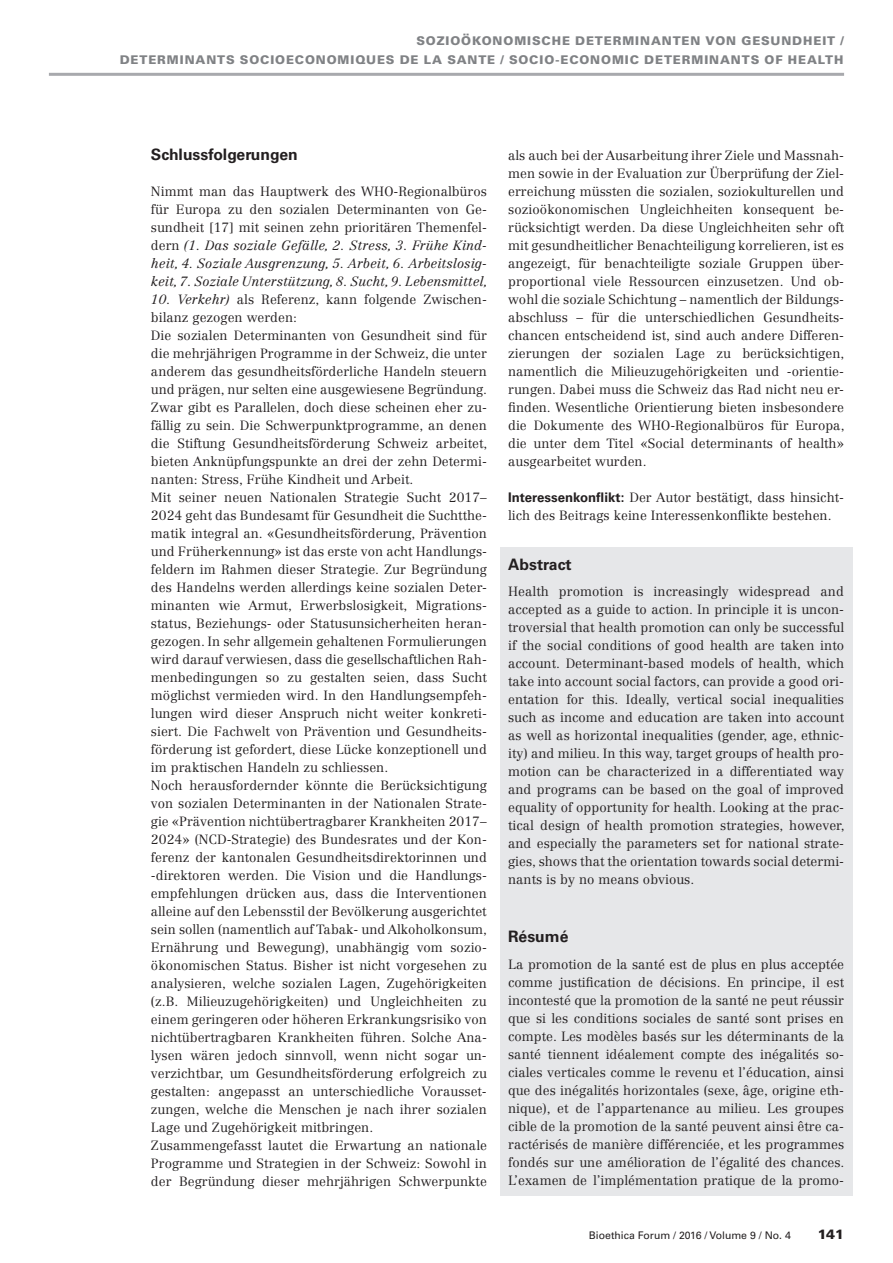
<style>
.page{position:relative;width:893px;height:1263px;background:#fff}
.page>*{position:absolute;margin:0;border:0;box-sizing:border-box;transform-origin:0 0}
.Titel_2_P{font:700 15.75px "Univers LT Std";color:#231f20}
.summary_titel{font:700 15.75px "Univers LT Std";color:#231f20}
.t1{font:900 13.5px "Univers LT Std";color:#231f20}
.Gs__o__Einz__P{font:300 13.2px/18px "Centennial LT Std";letter-spacing:.005em;color:#231f20}
.summary{font:300 13.2px/18px "Centennial LT Std";letter-spacing:.005em;color:#231f20;text-align:justify}
.Gs__o__Einz__P-2{font:italic 300 13.2px/18px "Centennial LT Std";color:#231f20;text-align:justify}
.t2{font:900 12px/19.5px "Univers LT Std";letter-spacing:.07em;color:#808285;text-align:right}
.t3{font:10.5px "Univers LT Std";color:#231f20}
.s1{font-style:normal}
.s2{font-style:italic}
.s3{font-family:"Univers LT Std";font-weight:700}
</style>
<div class="page">
<hr style="left:49px;top:73px;width:795px;height:3px;background:#a8a9ad">
<div style="left:500px;top:547px;width:353px;height:648px;background:#e6e7e9"></div>
<p class="t2" style="left:120px;top:31px;width:725px">SOZIOÖKONOMISCHE DETERMINANTEN VON GESUNDHEIT /<br>DETERMINANTS SOCIOECONOMIQUES DE LA SANTE / SOCIO-ECONOMIC DETERMINANTS OF HEALTH</p>
<p class="Titel_2_P" style="left:151px;top:145px;width:148px">Schlussfolgerungen</p>
<p class="Gs__o__Einz__P-2" style="left:151px;top:182px;width:338px"><span class="s1">Nimmt man das Hauptwerk des WHO-Regionalbüros für Europa zu den sozialen Determinanten von Ge&shy;sundheit [17] mit seinen zehn prioritären Themenfel&shy;dern</span> (1. Das soziale Gefälle, 2. Stress, 3. Frühe Kind&shy;heit, 4. Soziale Ausgrenzung, 5. Arbeit, 6. Arbeitslosig&shy;keit, 7. Soziale Unterstützung, 8. Sucht, 9. Lebensmittel,</p>
<p class="Gs__o__Einz__P" style="left:151px;top:290px;width:336px"><span class="s2">10. Verkehr)</span> als Referenz, kann folgende Zwischen&shy;bilanz gezogen werden:</p>
<p class="Gs__o__Einz__P" style="left:151px;top:326px;width:338px;text-align:justify">Die sozialen Determinanten von Gesundheit sind für die mehrjährigen Programme in der Schweiz, die unter anderem das gesundheitsförderliche Handeln steuern und prägen, nur selten eine ausgewiesene Begründung.<br>Zwar gibt es Parallelen, doch diese scheinen eher zu&shy;fällig zu sein. Die Schwerpunktprogramme, an denen die Stiftung Gesundheitsförderung Schweiz arbeitet, bieten Anknüpfungspunkte an drei der zehn Determi&shy;nanten: Stress, Frühe Kindheit und Arbeit.</p>
<p class="Gs__o__Einz__P" style="left:151px;top:488px;width:337px">Mit seiner neuen Nationalen Strategie Sucht 2017– 2024 geht das Bundesamt für Gesundheit die Suchtthe&shy;matik integral an. «Gesundheitsförderung, Prävention und Früherkennung» ist das erste von acht Handlungs&shy;feldern im Rahmen dieser Strategie. Zur Begründung des Handelns werden allerdings keine sozialen Deter&shy;minanten wie Armut, Erwerbslosigkeit, Migrations&shy;status, Beziehungs- oder Statusunsicherheiten heran&shy;gezogen. In sehr allgemein gehaltenen Formulierungen wird darauf verwiesen, dass die gesellschaftlichen Rah&shy;menbedingungen so zu gestalten seien, dass Sucht möglichst vermieden wird. In den Handlungsempfeh&shy;lungen wird dieser Anspruch nicht weiter konkreti&shy;siert. Die Fachwelt von Prävention und Gesundheits&shy;förderung ist gefordert, diese Lücke konzeptionell und im praktischen Handeln zu schliessen.</p>
<p class="Gs__o__Einz__P" style="left:151px;top:776px;width:338px">Noch herausfordernder könnte die Berücksichtigung von sozialen Determinanten in der Nationalen Strate&shy;gie «Prävention nichtübertragbarer Krankheiten 2017– 2024» (NCD-Strategie) des Bundesrates und der Kon&shy;ferenz der kantonalen Gesundheitsdirektorinnen und -direktoren werden. Die Vision und die Handlungs&shy;empfehlungen drücken aus, dass die Interventionen alleine auf den Lebensstil der Bevölkerung ausgerichtet sein sollen (namentlich auf Tabak- und Alkoholkonsum, Ernährung und Bewegung), unabhängig vom sozio&shy;ökonomischen Status. Bisher ist nicht vorgesehen zu analysieren, welche sozialen Lagen, Zugehörigkeiten (z.B. Milieuzugehörigkeiten) und Ungleichheiten zu einem geringeren oder höheren Erkrankungsrisiko von nichtübertragbaren Krankheiten führen. Solche Ana&shy;lysen wären jedoch sinnvoll, wenn nicht sogar un&shy;verzichtbar, um Gesundheitsförderung erfolgreich zu gestalten: angepasst an unterschiedliche Vorausset&shy;zungen, welche die Menschen je nach ihrer sozialen Lage und Zugehörigkeit mitbringen.</p>
<p class="Gs__o__Einz__P" style="left:151px;top:1136px;width:337px;text-align:justify">Zusammengefasst lautet die Erwartung an nationale Programme und Strategien in der Schweiz: Sowohl in der Begründung dieser mehrjährigen Schwerpunkte</p>
<p class="Gs__o__Einz__P" style="left:508px;top:146px;width:338px">als auch bei der Ausarbeitung ihrer Ziele und Massnah&shy;men sowie in der Evaluation zur Überprüfung der Ziel&shy;erreichung müssten die sozialen, soziokulturellen und sozioökonomischen Ungleichheiten konsequent be&shy;rücksichtigt werden. Da diese Ungleichheiten sehr oft mit gesundheitlicher Benachteiligung korrelieren, ist es angezeigt, für benachteiligte soziale Gruppen über&shy;proportional viele Ressourcen einzusetzen. Und ob&shy;wohl die soziale Schichtung – namentlich der Bildungs&shy;abschluss – für die unterschiedlichen Gesundheits&shy;chancen entscheidend ist, sind auch andere Differen&shy;zierungen der sozialen Lage zu berücksichtigen, namentlich die Milieuzugehörigkeiten und -orientie&shy;rungen. Dabei muss die Schweiz das Rad nicht neu er&shy;finden. Wesentliche Orientierung bieten insbesondere die Dokumente des WHO-Regionalbüros für Europa, die unter dem Titel «Social determinants of health» ausgearbeitet wurden.</p>
<p class="Gs__o__Einz__P" style="left:508px;top:488px;width:337px"><span class="s3">Interessenkonflikt:</span> Der Autor bestätigt, dass hinsicht&shy;lich des Beitrags keine Interessenkonflikte bestehen.</p>
<p class="summary_titel" style="left:508px;top:555px;width:65px">Abstract</p>
<p class="summary" style="left:508px;top:582px;width:338px">Health promotion is increasingly widespread and accepted as a guide to action. In principle it is uncon&shy;troversial that health promotion can only be successful if the social conditions of good health are taken into account. Determinant-based models of health, which take into account social factors, can provide a good ori&shy;entation for this. Ideally, vertical social inequalities such as income and education are taken into account as well as horizontal inequalities (gender, age, ethnic&shy;ity) and milieu. In this way, target groups of health pro&shy;motion can be characterized in a differentiated way and programs can be based on the goal of improved equality of opportunity for health. Looking at the prac&shy;tical design of health promotion strategies, however, and especially the parameters set for national strate&shy;gies, shows that the orientation towards social determi&shy;nants is by no means obvious.</p>
<p class="summary_titel" style="left:508px;top:928px;width:62px">Résumé</p>
<p class="summary" style="left:508px;top:955px;width:338px">La promotion de la santé est de plus en plus acceptée comme justification de décisions. En principe, il est incontesté que la promotion de la santé ne peut réussir que si les conditions sociales de santé sont prises en compte. Les modèles basés sur les déterminants de la santé tiennent idéalement compte des inégalités so&shy;ciales verticales comme le revenu et l’éducation, ainsi que des inégalités horizontales (sexe, âge, origine eth&shy;nique), et de l’appartenance au milieu. Les groupes cible de la promotion de la santé peuvent ainsi être ca&shy;ractérisés de manière différenciée, et les programmes fondés sur une amélioration de l’égalité des chances.<br>L’examen de l’implémentation pratique de la promo-</p>
<p class="t3" style="left:589px;top:1229px;width:204px">Bioethica Forum / 2016 / Volume 9 / No. 4</p>
<p class="t1" style="left:818px;top:1225px;width:28px">141</p>
</div>
